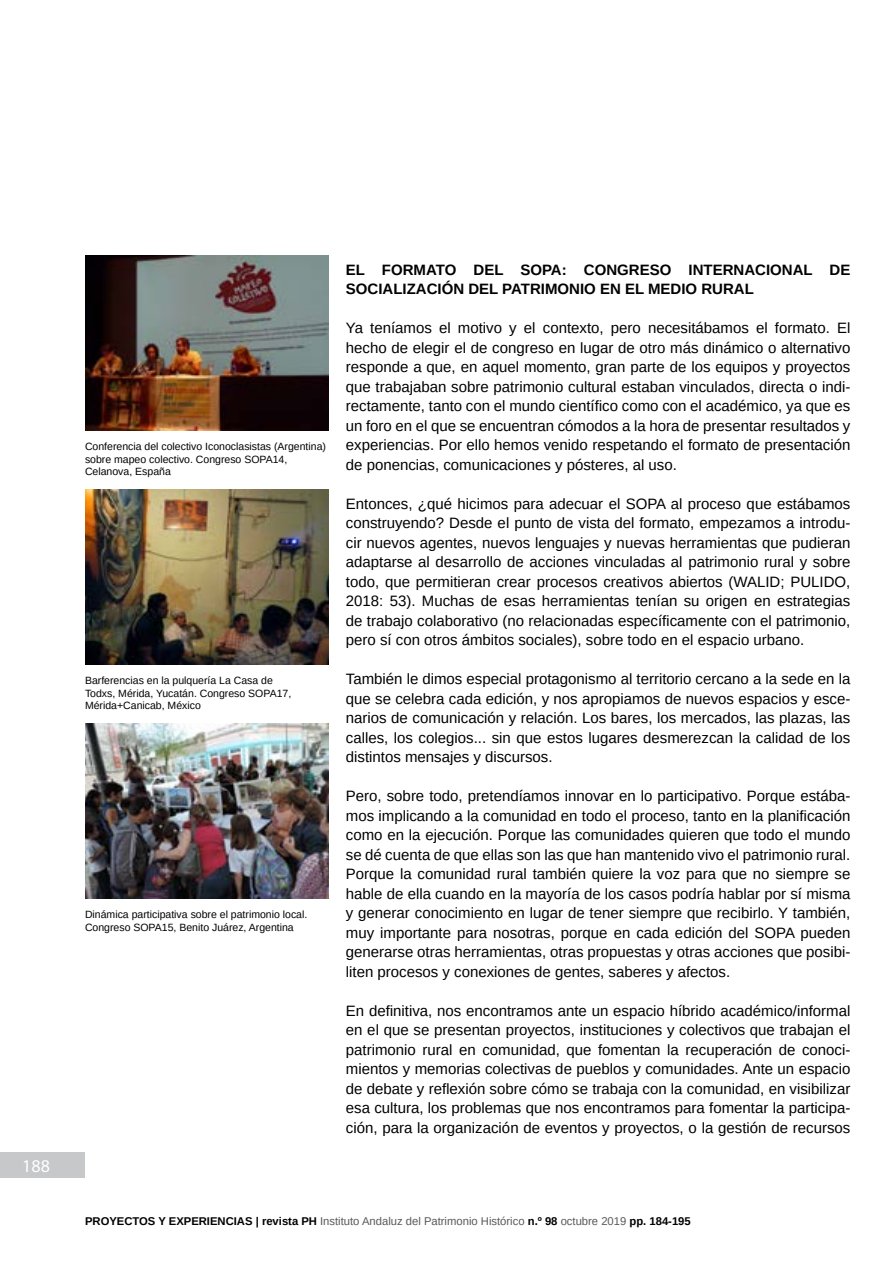
<style>
.page{position:relative;width:893px;height:1263px;background:#fff}
.page>*{position:absolute;margin:0;border:0;box-sizing:border-box;transform-origin:0 0}
.t1{font:18px "Myriad Pro";color:#fff}
.t2{font:15px/19.5px "Arimo";color:#000;text-align:justify}
.t3{font:700 15px/19.5px "Arimo";color:#000}
.t4{font:11.25px "Arimo";color:#58595b}
.t5{font:10.5px/12.6px "Arimo";color:#000}
.s1{font-weight:700;color:#000}
</style>
<div class="page">
<div style="left:0;top:1152px;width:85px;height:26px;background:#c7c8ca"></div>
<img style="left:85px;top:255px;width:244px;height:176px">
<img style="left:85px;top:489px;width:244px;height:176px">
<img style="left:85px;top:723px;width:244px;height:176px">
<p class="t1" style="left:22px;top:1155px;width:29px">188</p>
<p class="t5" style="left:85px;top:440px;width:243px">Conferencia del colectivo Iconoclasistas (Argentina) sobre mapeo colectivo. Congreso SOPA14,<br>Celanova, España</p>
<p class="t5" style="left:85px;top:674px;width:208px">Barferencias en la pulquería La Casa de<br>Todxs, Mérida, Yucatán. Congreso SOPA17,<br>Mérida+Canicab, México</p>
<p class="t5" style="left:85px;top:908px;width:224px">Dinámica participativa sobre el patrimonio local.<br>Congreso SOPA15, Benito Juárez, Argentina</p>
<p class="t3" style="left:346px;top:260px;width:506px">EL FORMATO DEL SOPA: CONGRESO INTERNACIONAL DE<br>SOCIALIZACIÓN DEL PATRIMONIO EN EL MEDIO RURAL</p>
<p class="t2" style="left:346px;top:318px;width:506px">Ya teníamos el motivo y el contexto, pero necesitábamos el formato. El hecho de elegir el de congreso en lugar de otro más dinámico o alternativo responde a que, en aquel momento, gran parte de los equipos y proyectos que trabajaban sobre patrimonio cultural estaban vinculados, directa o indi&shy;rectamente, tanto con el mundo científico como con el académico, ya que es un foro en el que se encuentran cómodos a la hora de presentar resultados y experiencias. Por ello hemos venido respetando el formato de presentación de ponencias, comunicaciones y pósteres, al uso.</p>
<p class="t2" style="left:346px;top:494px;width:506px">Entonces, ¿qué hicimos para adecuar el SOPA al proceso que estábamos construyendo? Desde el punto de vista del formato, empezamos a introdu&shy;cir nuevos agentes, nuevos lenguajes y nuevas herramientas que pudieran adaptarse al desarrollo de acciones vinculadas al patrimonio rural y sobre todo, que permitieran crear procesos creativos abiertos (WALID; PULIDO, 2018: 53). Muchas de esas herramientas tenían su origen en estrategias de trabajo colaborativo (no relacionadas específicamente con el patrimonio, pero sí con otros ámbitos sociales), sobre todo en el espacio urbano.</p>
<p class="t2" style="left:346px;top:669px;width:506px">También le dimos especial protagonismo al territorio cercano a la sede en la que se celebra cada edición, y nos apropiamos de nuevos espacios y esce&shy;narios de comunicación y relación. Los bares, los mercados, las plazas, las calles, los colegios... sin que estos lugares desmerezcan la calidad de los distintos mensajes y discursos.</p>
<p class="t2" style="left:346px;top:786px;width:506px">Pero, sobre todo, pretendíamos innovar en lo participativo. Porque estába&shy;mos implicando a la comunidad en todo el proceso, tanto en la planificación como en la ejecución. Porque las comunidades quieren que todo el mundo se dé cuenta de que ellas son las que han mantenido vivo el patrimonio rural.<br>Porque la comunidad rural también quiere la voz para que no siempre se hable de ella cuando en la mayoría de los casos podría hablar por sí misma y generar conocimiento en lugar de tener siempre que recibirlo. Y también, muy importante para nosotras, porque en cada edición del SOPA pueden generarse otras herramientas, otras propuestas y otras acciones que posibi&shy;liten procesos y conexiones de gentes, saberes y afectos.</p>
<p class="t2" style="left:346px;top:1001px;width:506px">En definitiva, nos encontramos ante un espacio híbrido académico/informal en el que se presentan proyectos, instituciones y colectivos que trabajan el patrimonio rural en comunidad, que fomentan la recuperación de conoci&shy;mientos y memorias colectivas de pueblos y comunidades. Ante un espacio de debate y reflexión sobre cómo se trabaja con la comunidad, en visibilizar esa cultura, los problemas que nos encontramos para fomentar la participa&shy;ción, para la organización de eventos y proyectos, o la gestión de recursos</p>
<p class="t4" style="left:85px;top:1213px;width:607px"><span class="s1">PROYECTOS Y EXPERIENCIAS | revista PH</span> Instituto Andaluz del Patrimonio Histórico <span class="s1">n.º 98</span> octubre 2019 <span class="s1">pp. 184-195</span></p>
</div>
